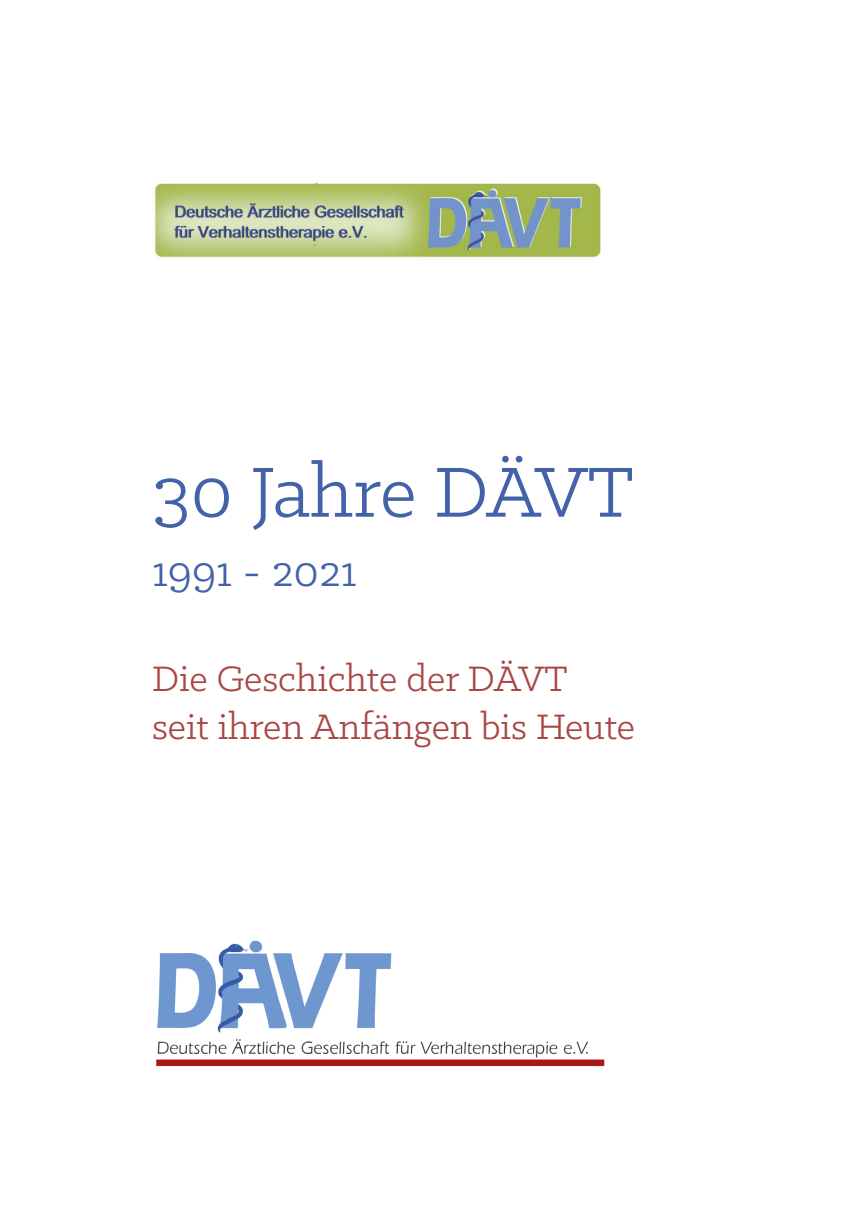
<style>
.page{position:relative;width:857px;height:1225px;background:#fff}
.page>*{position:absolute;margin:0;border:0;box-sizing:border-box;transform-origin:0 0}
.t1{font:80px "Klinic Slab";letter-spacing:-.01em;color:#4362a8}
.t2{font:48px "Klinic Slab";color:#4362a8}
.t3{font:40px/48px "Klinic Slab";color:#a94745}
</style>
<div class="page">
<img style="left:156px;top:940px;width:449px;height:127px">
<img style="left:154px;top:183px;width:447px;height:75px">
<h1 class="t1" style="left:152px;top:441px;width:483px">30 Jahre DÄVT</h1>
<p class="t2" style="left:152px;top:540px;width:206px">1991 - 2021</p>
<p class="t3" style="left:152px;top:654px;width:484px">Die Geschichte der DÄVT<br>seit ihren Anfängen bis Heute</p>
</div>
